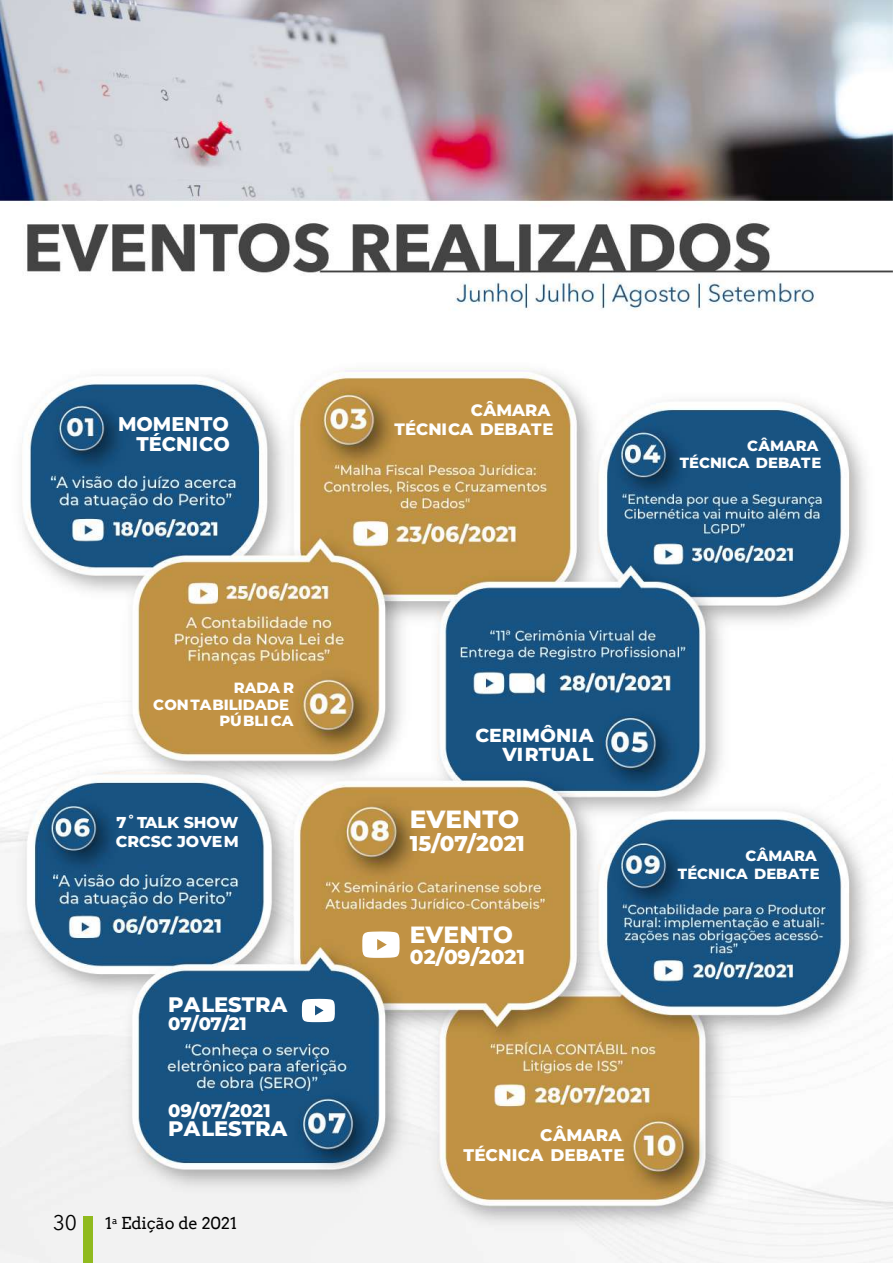
<style>
.page{position:relative;width:893px;height:1263px;background:#fff}
.page>*{position:absolute;margin:0;border:0;box-sizing:border-box;transform-origin:0 0}
.t1{font:800 24.9px "Montserrat";color:#fff}
.t2{font:800 23.55px "Montserrat";color:#fff}
.t3{font:800 21.45px "Montserrat";color:#fff}
.t4{font:800 21px "Montserrat";color:#fff}
.t5{font:21px "Avenir Next LT Pro";color:#000}
.t6{font:800 20.25px "Montserrat";color:#fff}
.t7{font:800 19.8px/19.8px "Montserrat";color:#fff;text-align:right}
.t8{font:800 18.9px/18.9px "Montserrat";color:#fff;text-align:right}
.t9{font:800 18px "Montserrat";color:#fff}
.t10{font:800 16.8px/20px "Montserrat";color:#fff;text-align:right}
.t11{font:800 16.5px/19.5px "Montserrat";color:#fff;text-align:right}
.t12{font:16.5px "Arvo";color:#000}
.t13{font:800 15.75px/18.9px "Montserrat";color:#fff}
.t14{font:800 14.85px "Montserrat";color:#fff}
.t15{font:800 14.7px/17.4px "Montserrat";color:#fff;text-align:right}
.s1{font-family:"Arvo";font-size:16.5px}
</style>
<div class="page">
<img style="left:0;top:0;width:893px;height:1263px">
<div style="left:83px;top:1217px;width:9px;height:46px;background:#90ba1e"></div>
<svg style="left:362px;top:931px;width:38px;height:27px"></svg>
<svg style="left:302px;top:999px;width:33px;height:23px"></svg>
<h3 class="t7" style="left:118px;top:413px;width:114px">MOMENTO<br>TÉCNICO</h3>
<p class="t14" style="left:234px;top:677px;width:62px">RADA R</p>
<p class="t14" style="left:153px;top:693px;width:137px">CONTABILIDADE</p>
<p class="t14" style="left:219px;top:710px;width:76px">PÚBLI CA</p>
<p class="t13" style="left:116px;top:812px;width:125px">7˚ TALK SHOW<br>CRCSC JOVEM</p>
<h3 class="t4" style="left:168px;top:989px;width:121px">PALESTRA</h3>
<p class="t9" style="left:168px;top:1010px;width:80px">07/07/21</p>
<p class="t9" style="left:168px;top:1097px;width:104px">09/07/2021</p>
<h3 class="t4" style="left:168px;top:1113px;width:121px">PALESTRA</h3>
<h3 class="t5" style="left:58px;top:1209px;width:63px">30 <span class="s1">2</span><sup>a</sup></h3>
<h3 class="t5" style="left:53px;top:1210px;width:26px">30</h3>
<p class="t12" style="left:105px;top:1213px;width:133px">1<sup>a</sup> Edição de 2021</p>
<p class="t11" style="left:395px;top:399px;width:161px">CÂMARA<br>TÉCNICA DEBATE</p>
<p class="t15" style="left:680px;top:436px;width:143px">CÂMARA<br>TÉCNICA DEBATE</p>
<p class="t8" style="left:475px;top:724px;width:120px">CERIMÔNIA<br>VIRTUAL</p>
<h1 class="t1" style="left:410px;top:800px;width:111px">EVENTO</h1>
<h3 class="t3" style="left:410px;top:827px;width:117px">15/07/2021</h3>
<h2 class="t2" style="left:410px;top:917px;width:105px">EVENTO</h2>
<h3 class="t6" style="left:410px;top:942px;width:117px">02/09/2021</h3>
<p class="t15" style="left:678px;top:846px;width:143px">CÂMARA<br>TÉCNICA DEBATE</p>
<p class="t10" style="left:464px;top:1124px;width:163px">CÂMARA<br>TÉCNICA DEBATE</p>
</div>
